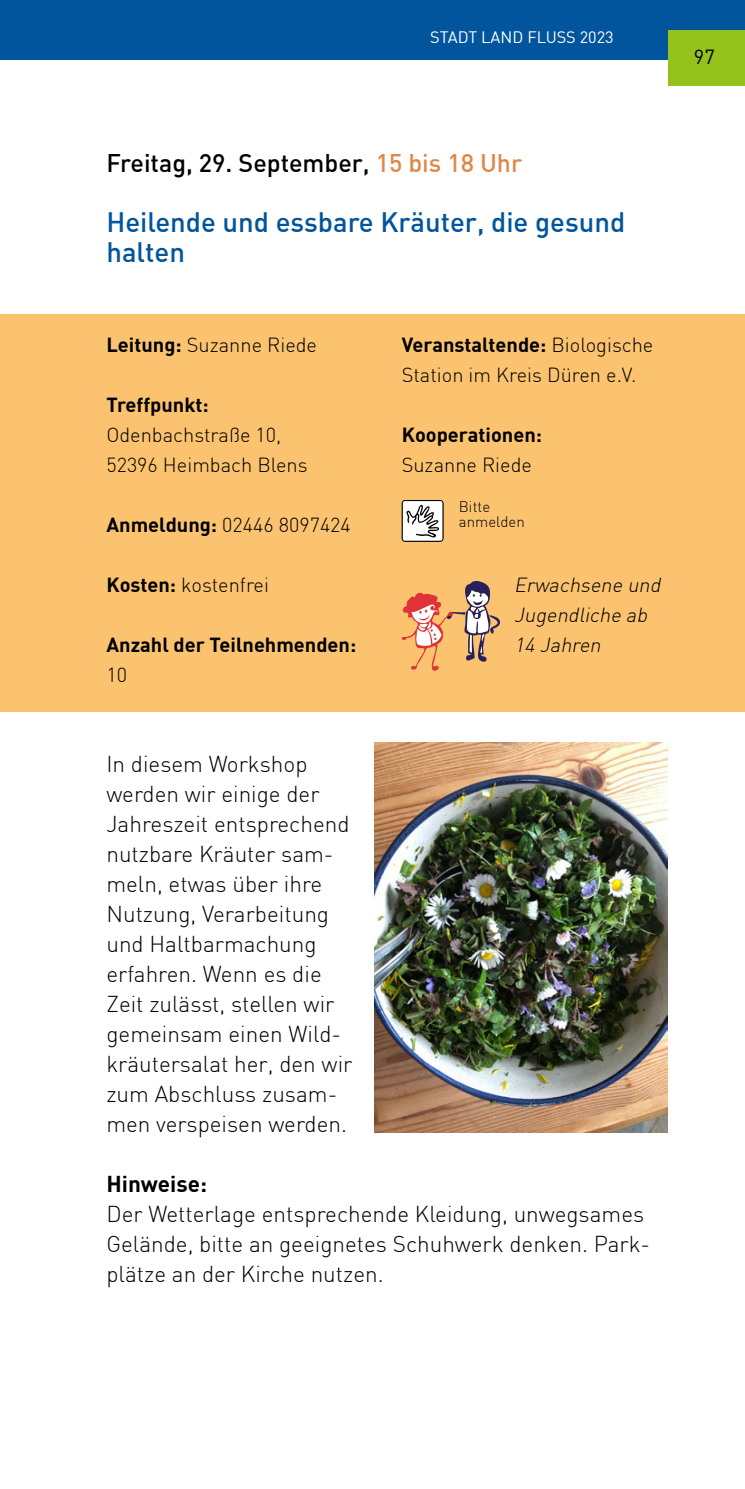
<style>
.page{position:relative;width:745px;height:1489px;background:#fff}
.page>*{position:absolute;margin:0;border:0;box-sizing:border-box;transform-origin:0 0}
.t1{font:500 27.5px/30px "DIN";color:#00559d}
.t2{font:500 25px "DIN";color:#000}
.t3{font:300 22.5px/30px "DIN";color:#000}
.t4{font:700 22.5px "DIN";color:#000}
.t5{font:300 20px/30px "DIN";color:#000}
.t6{font:700 20px/30px "DIN";color:#000}
.t7{font:italic 300 20px/30px "DIN";color:#000}
.t8{font:20px "DIN";color:#000}
.t9{font:16.25px "DIN";color:#fff}
.t10{font:300 15px/15px "DIN";color:#000}
.s1{color:#df884a}
.s2{font-weight:700}
.s3{font-weight:300}
</style>
<div class="page">
<div style="left:0;top:0;width:744px;height:60px;background:#00559d"></div>
<div style="left:668px;top:30px;width:76px;height:56px;background:#94c11c"></div>
<div style="left:0;top:315px;width:744px;height:397px;background:#fbc36f"></div>
<svg style="left:401px;top:581px;width:98px;height:89px"></svg>
<img style="left:375px;top:742px;width:292px;height:390px">
<svg style="left:401px;top:500px;width:42px;height:42px"></svg>
<p class="t9" style="left:430px;top:27px;width:185px">STADT LAND FLUSS 2023</p>
<p class="t8" style="left:693px;top:44px;width:22px">97</p>
<h2 class="t2" style="left:106px;top:147px;width:417px">Freitag, 29. September, <span class="s1">15 bis 18 Uhr</span></h2>
<h2 class="t1" style="left:106px;top:206px;width:520px">Heilende und essbare Kräuter, die gesund halten</h2>
<p class="t5" style="left:106px;top:329px;width:212px"><span class="s2">Leitung:</span> Suzanne Riede</p>
<p class="t5" style="left:106px;top:389px;width:202px"><span class="s2">Treffpunkt:<br></span>Odenbachstraße 10,<br>52396 Heimbach Blens</p>
<p class="t5" style="left:106px;top:509px;width:246px"><span class="s2">Anmeldung:</span> 02446 8097424</p>
<p class="t5" style="left:106px;top:569px;width:164px"><span class="s2">Kosten:</span> kostenfrei</p>
<p class="t6" style="left:106px;top:629px;width:251px">Anzahl der Teilnehmenden:<br><span class="s3">10</span></p>
<p class="t5" style="left:401px;top:329px;width:253px"><span class="s2">Veranstaltende:</span> Biologische<br>Station im Kreis Düren e.V.</p>
<p class="t6" style="left:401px;top:419px;width:142px">Kooperationen:<br><span class="s3">Suzanne Riede</span></p>
<p class="t10" style="left:458px;top:498px;width:67px">Bitte anmelden</p>
<p class="t7" style="left:514px;top:569px;width:152px">Erwachsene und<br>Jugendliche ab<br>14 Jahren</p>
<p class="t3" style="left:106px;top:748px;width:247px">In diesem Workshop werden wir einige der<br>Jahreszeit entsprechend nutzbare Kräuter sam&shy;meln, etwas über ihre<br>Nutzung, Verarbeitung und Haltbarmachung erfahren. Wenn es die<br>Zeit zulässt, stellen wir gemeinsam einen Wild&shy;kräutersalat her, den wir zum Abschluss zusam&shy;men verspeisen werden.</p>
<h3 class="t4" style="left:106px;top:1169px;width:102px">Hinweise:</h3>
<p class="t3" style="left:106px;top:1198px;width:545px">Der Wetterlage entsprechende Kleidung, unwegsames<br>Gelände, bitte an geeignetes Schuhwerk denken. Park&shy;plätze an der Kirche nutzen.</p>
</div>
